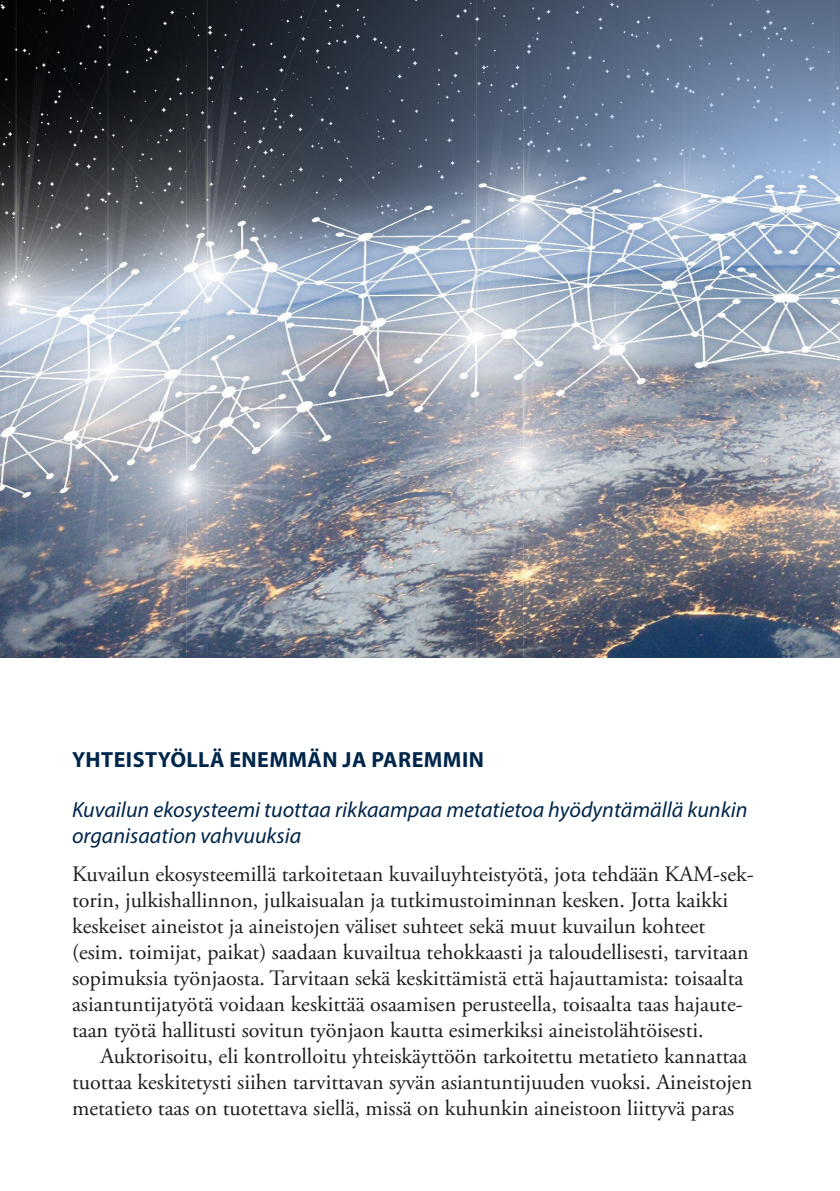
<style>
.page{position:relative;width:840px;height:1191px;background:#fff}
.page>*{position:absolute;margin:0;border:0;box-sizing:border-box;transform-origin:0 0}
.leipätekstin_ensimmä{font:22px/26px "Adobe Garamond Pro";color:#1d1d1b}
.leipäteksti{font:22px/26px "Adobe Garamond Pro";color:#1d1d1b}
.väliotsikko_2{font:italic 22px/26px "Myriad Pro";color:#00264b}
.Väliotsikko{font:700 22px "Myriad Pro";letter-spacing:.02em;color:#00264b}
</style>
<div class="page">
<img style="left:0;top:0;width:839px;height:657px">
<p class="Väliotsikko" style="left:72px;top:745px;width:413px">YHTEISTYÖLLÄ ENEMMÄN JA PAREMMIN</p>
<p class="väliotsikko_2" style="left:72px;top:796px;width:676px">Kuvailun ekosysteemi tuottaa rikkaampaa metatietoa hyödyntämällä kunkin organisaation vahvuuksia</p>
<p class="leipätekstin_ensimmä" style="left:72px;top:861px;width:682px">Kuvailun ekosysteemillä tarkoitetaan kuvailuyhteistyötä, jota tehdään KAM-sek&shy;torin, julkishallinnon, julkaisualan ja tutkimustoiminnan kesken. Jotta kaikki keskeiset aineistot ja aineistojen väliset suhteet sekä muut kuvailun kohteet (esim. toimijat, paikat) saadaan kuvailtua tehokkaasti ja taloudellisesti, tarvitaan sopimuksia työnjaosta. Tarvitaan sekä keskittämistä että hajauttamista: toisaalta asiantuntijatyötä voidaan keskittää osaamisen perusteella, toisaalta taas hajaute&shy;taan työtä hallitusti sovitun työnjaon kautta esimerkiksi aineistolähtöisesti.</p>
<p class="leipäteksti" style="left:72px;top:1043px;width:681px;text-indent:28px">Auktorisoitu, eli kontrolloitu yhteiskäyttöön tarkoitettu metatieto kannattaa tuottaa keskitetysti siihen tarvittavan syvän asiantuntijuuden vuoksi. Aineistojen metatieto taas on tuotettava siellä, missä on kuhunkin aineistoon liittyvä paras</p>
</div>
